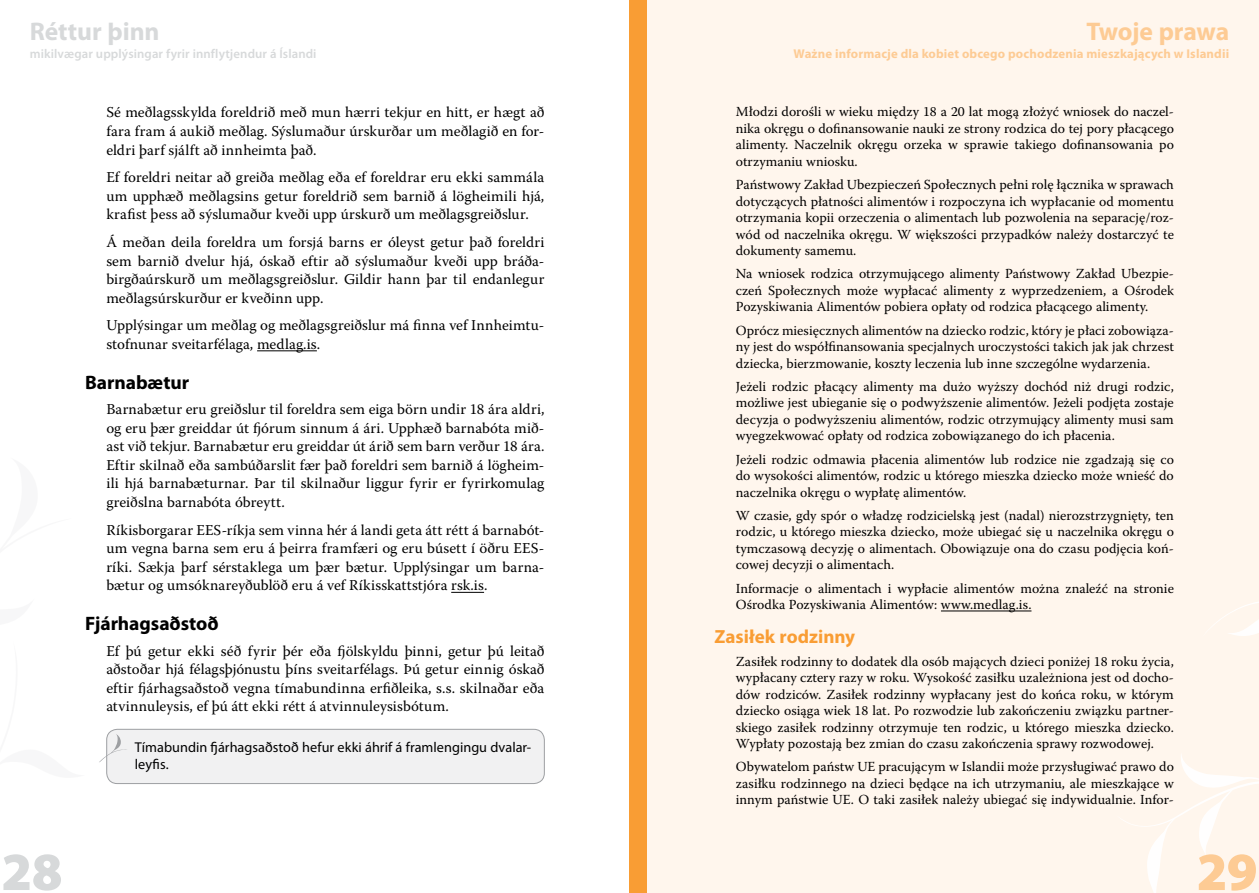
<style>
.page{position:relative;width:1259px;height:893px;background:#fff}
.page>*{position:absolute;margin:0;border:0;box-sizing:border-box;transform-origin:0 0}
.t1{font:900 54px "Myriad Pro";color:#fdcb94}
.t2{font:900 54px "Myriad Pro";color:#d7d9da}
.t3{font:700 25.5px "Myriad Pro";letter-spacing:-.01em;color:#fdcb94}
.t4{font:700 25.5px "Myriad Pro";color:#d7d9da}
.Isl_Fyrirsogn{font:700 19.5px "Myriad Pro";color:#000}
.POL_Fyrirsogn{font:700 19.05px "Myriad Pro";color:#f99d34}
.Islenska{font:15px/18.6px "Warnock Pro";letter-spacing:.01em;color:#000;text-align:justify}
.ISL_rammaklausa_innd{font:14.25px/17.2px "Myriad Pro";letter-spacing:.005em;color:#000}
.Polska_meginmal{font:13.8px/16.5px "Warnock Pro";color:#000;text-align:justify}
.t5{font:700 12.75px "Myriad Pro";letter-spacing:.01em;color:#fdcb94}
.t6{font:600 12.75px "Myriad Pro";letter-spacing:.01em;color:#d7d9da}
</style>
<div class="page">
<div style="left:629px;top:0;width:630px;height:893px;background:#fff6ed"></div>
<div style="left:629px;top:0;width:17px;height:893px;background:#f99d34"></div>
<hr style="left:941px;top:611px;width:90px;height:1px;background:#000">
<hr style="left:257px;top:351px;width:60px;height:1px;background:#000">
<hr style="left:451px;top:592px;width:33px;height:1px;background:#000">
<div style="left:107px;top:729px;width:437px;height:54px;background:#f1f1f2;border-radius:11px"></div>
<div style="left:106px;top:729px;width:439px;height:55px;border:1px solid #9d9fa2;border-radius:11px"></div>
<svg style="left:99px;top:734px;width:28px;height:30px"></svg>
<svg style="left:1123px;top:602px;width:136px;height:291px"></svg>
<h2 class="t4" style="left:30px;top:15px;width:131px">Réttur þinn</h2>
<p class="t6" style="left:30px;top:46px;width:288px">mikilvægar upplýsingar fyrir innflytjendur á Íslandi</p>
<h2 class="t3" style="left:1086px;top:15px;width:144px">Twoje prawa</h2>
<p class="t5" style="left:793px;top:45px;width:437px">Ważne informacje dla kobiet obcego pochodzenia mieszkających w Islandii</p>
<p class="Islenska" style="left:106px;top:103px;width:439px">Sé meðlagsskylda foreldrið með mun hærri tekjur en hitt, er hægt að fara fram á aukið meðlag. Sýslumaður úrskurðar um meðlagið en for&shy;eldri þarf sjálft að innheimta það.</p>
<p class="Islenska" style="left:106px;top:168px;width:439px">Ef foreldri neitar að greiða meðlag eða ef foreldrar eru ekki sammála um upphæð meðlagsins getur foreldrið sem barnið á lögheimili hjá, krafist þess að sýslumaður kveði upp úrskurð um meðlagsgreiðslur.</p>
<p class="Islenska" style="left:106px;top:232px;width:440px">Á meðan deila foreldra um forsjá barns er óleyst getur það foreldri sem barnið dvelur hjá, óskað eftir að sýslumaður kveði upp bráða&shy;birgðaúrskurð um meðlagsgreiðslur. Gildir hann þar til endanlegur meðlagsúrskurður er kveðinn upp.</p>
<p class="Islenska" style="left:106px;top:316px;width:439px">Upplýsingar um meðlag og meðlagsgreiðslur má finna vef Innheimtu&shy;stofnunar sveitarfélaga, medlag.is.</p>
<p class="Isl_Fyrirsogn" style="left:85px;top:369px;width:106px">Barnabætur</p>
<p class="Islenska" style="left:106px;top:400px;width:439px">Barnabætur eru greiðslur til foreldra sem eiga börn undir 18 ára aldri, og eru þær greiddar út fjórum sinnum á ári. Upphæð barnabóta mið&shy;ast við tekjur. Barnabætur eru greiddar út árið sem barn verður 18 ára.<br>Eftir skilnað eða sambúðarslit fær það foreldri sem barnið á lögheim&shy;ili hjá barnabæturnar. Þar til skilnaður liggur fyrir er fyrirkomulag greiðslna barnabóta óbreytt.</p>
<p class="Islenska" style="left:106px;top:520px;width:439px">Ríkisborgarar EES-ríkja sem vinna hér á landi geta átt rétt á barnabót&shy;um vegna barna sem eru á þeirra framfæri og eru búsett í öðru EES&shy;ríki. Sækja þarf sérstaklega um þær bætur. Upplýsingar um barna&shy;bætur og umsóknareyðublöð eru á vef Ríkisskattstjóra rsk.is.</p>
<p class="Isl_Fyrirsogn" style="left:85px;top:611px;width:135px">Fjárhagsaðstoð</p>
<p class="Islenska" style="left:106px;top:641px;width:440px">Ef þú getur ekki séð fyrir þér eða fjölskyldu þinni, getur þú leitað aðstoðar hjá félagsþjónustu þíns sveitarfélags. Þú getur einnig óskað eftir fjárhagsaðstoð vegna tímabundinna erfiðleika, s.s. skilnaðar eða atvinnuleysis, ef þú átt ekki rétt á atvinnuleysisbótum.</p>
<p class="ISL_rammaklausa_innd" style="left:135px;top:738px;width:398px">Tímabundin fjárhagsaðstoð hefur ekki áhrif á framlengingu dvalar&shy;leyfis.</p>
<p class="Polska_meginmal" style="left:736px;top:103px;width:439px">Młodzi dorośli w wieku między 18 a 20 lat mogą złożyć wniosek do naczel&shy;nika okręgu o dofinansowanie nauki ze strony rodzica do tej pory płacącego alimenty. Naczelnik okręgu orzeka w sprawie takiego dofinansowania po otrzymaniu wniosku.</p>
<p class="Polska_meginmal" style="left:736px;top:176px;width:439px">Państwowy Zakład Ubezpieczeń Społecznych pełni rolę łącznika w sprawach dotyczących płatności alimentów i rozpoczyna ich wypłacanie od momentu otrzymania kopii orzeczenia o alimentach lub pozwolenia na separację/roz&shy;wód od naczelnika okręgu. W większości przypadków należy dostarczyć te dokumenty samemu.</p>
<p class="Polska_meginmal" style="left:736px;top:265px;width:439px">Na wniosek rodzica otrzymującego alimenty Państwowy Zakład Ubezpie&shy;czeń Społecznych może wypłacać alimenty z wyprzedzeniem, a Ośrodek Pozyskiwania Alimentów pobiera opłaty od rodzica płacącego alimenty.</p>
<p class="Polska_meginmal" style="left:736px;top:322px;width:439px">Oprócz miesięcznych alimentów na dziecko rodzic, który je płaci zobowiąza&shy;ny jest do współfinansowania specjalnych uroczystości takich jak jak chrzest dziecka, bierzmowanie, koszty leczenia lub inne szczególne wydarzenia.</p>
<p class="Polska_meginmal" style="left:736px;top:378px;width:439px">Jeżeli rodzic płacący alimenty ma dużo wyższy dochód niż drugi rodzic, możliwe jest ubieganie się o podwyższenie alimentów. Jeżeli podjęta zostaje decyzja o podwyższeniu alimentów, rodzic otrzymujący alimenty musi sam wyegzekwować opłaty od rodzica zobowiązanego do ich płacenia.</p>
<p class="Polska_meginmal" style="left:736px;top:451px;width:439px">Jeżeli rodzic odmawia płacenia alimentów lub rodzice nie zgadzają się co do wysokości alimentów, rodzic u którego mieszka dziecko może wnieść do naczelnika okręgu o wypłatę alimentów.</p>
<p class="Polska_meginmal" style="left:736px;top:507px;width:439px">W czasie, gdy spór o władzę rodzicielską jest (nadal) nierozstrzygnięty, ten rodzic, u którego mieszka dziecko, może ubiegać się u naczelnika okręgu o tymczasową decyzję o alimentach. Obowiązuje ona do czasu podjęcia koń&shy;cowej decyzji o alimentach.</p>
<p class="Polska_meginmal" style="left:736px;top:580px;width:439px">Informacje o alimentach i wypłacie alimentów można znaleźć na stronie<br>Ośrodka Pozyskiwania Alimentów: www.medlag.is.</p>
<p class="POL_Fyrirsogn" style="left:714px;top:624px;width:142px">Zasiłek rodzinny</p>
<p class="Polska_meginmal" style="left:736px;top:652px;width:439px">Zasiłek rodzinny to dodatek dla osób mających dzieci poniżej 18 roku życia, wypłacany cztery razy w roku. Wysokość zasiłku uzależniona jest od docho&shy;dów rodziców. Zasiłek rodzinny wypłacany jest do końca roku, w którym dziecko osiąga wiek 18 lat. Po rozwodzie lub zakończeniu związku partner&shy;skiego zasiłek rodzinny otrzymuje ten rodzic, u którego mieszka dziecko.<br>Wypłaty pozostają bez zmian do czasu zakończenia sprawy rozwodowej.</p>
<p class="Polska_meginmal" style="left:736px;top:758px;width:439px">Obywatelom państw UE pracującym w Islandii może przysługiwać prawo do zasiłku rodzinnego na dzieci będące na ich utrzymaniu, ale mieszkające w innym państwie UE. O taki zasiłek należy ubiegać się indywidualnie. Infor-</p>
<h1 class="t2" style="left:1px;top:836px;width:63px">28</h1>
<h1 class="t1" style="left:1196px;top:836px;width:63px">29</h1>
</div>
